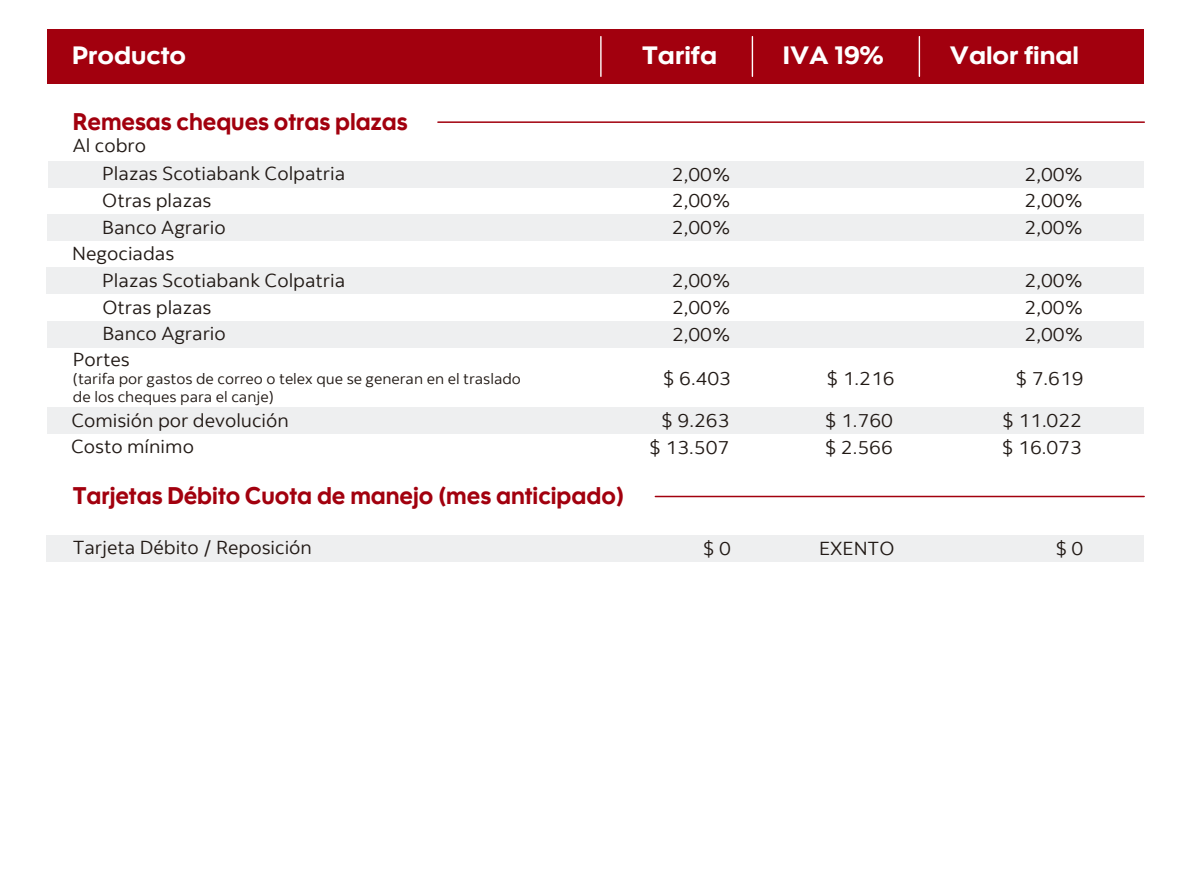
<style>
.page{position:relative;width:1191px;height:893px;background:#fff}
.page>*{position:absolute;margin:0;border:0;box-sizing:border-box;transform-origin:0 0}
.t1{font:25.05px "Scotia Headline";color:#fff;scale:1.05 1}
.t2{font:24px "Scotia Headline";color:#a2000e;scale:.96 1}
.t3{font:18.75px/26.5px "Scotia";color:#211915;scale:1.05 1}
.t4{font:15px/18px "Scotia";color:#211915;scale:1.05 1}
</style>
<div class="page">
<hr style="left:438px;top:121px;width:706px;height:2px;background:#a2000e">
<div style="left:47px;top:214px;width:1096px;height:27px;background:#eeeff0"></div>
<div style="left:47px;top:267px;width:1096px;height:27px;background:#eeeff0"></div>
<div style="left:48px;top:161px;width:1095px;height:27px;background:#eeeff0"></div>
<div style="left:47px;top:321px;width:1096px;height:27px;background:#eeeff0"></div>
<div style="left:47px;top:407px;width:1096px;height:27px;background:#eeeff0"></div>
<hr style="left:655px;top:496px;width:489px;height:1px;background:#a2000e">
<div style="left:47px;top:535px;width:1096px;height:27px;background:#eeeff0"></div>
<div style="left:47px;top:29px;width:1096px;height:55px;background:#a2000e"></div>
<hr style="left:600px;top:37px;width:1px;height:39px;background:#fff">
<hr style="left:751px;top:37px;width:2px;height:39px;background:#fff">
<hr style="left:918px;top:37px;width:2px;height:39px;background:#fff">
<h1 class="t1" style="left:72px;top:41px;width:110px">Producto</h1>
<h1 class="t1" style="left:642px;top:41px;width:73px">Tarifa</h1>
<h1 class="t1" style="left:783px;top:41px;width:97px">IVA 19%</h1>
<h1 class="t1" style="left:950px;top:41px;width:125px">Valor final</h1>
<p class="t2" style="left:73px;top:108px;width:350px">Remesas cheques otras plazas</p>
<p class="t3" style="left:73px;top:133px;width:71px">Al cobro</p>
<p class="t3" style="left:102px;top:161px;width:233px">Plazas Scotiabank Colpatria</p>
<p class="t3" style="left:672px;top:161px;width:57px">2,00%</p>
<p class="t3" style="left:1024px;top:161px;width:57px">2,00%</p>
<p class="t3" style="left:102px;top:187px;width:105px">Otras plazas</p>
<p class="t3" style="left:672px;top:188px;width:57px">2,00%</p>
<p class="t3" style="left:1024px;top:188px;width:57px">2,00%</p>
<p class="t3" style="left:102px;top:214px;width:119px">Banco Agrario</p>
<p class="t3" style="left:672px;top:215px;width:57px">2,00%</p>
<p class="t3" style="left:1024px;top:215px;width:57px">2,00%</p>
<p class="t3" style="left:102px;top:241px;width:233px;text-indent:-30px">Negociadas<br>Plazas Scotiabank Colpatria</p>
<p class="t3" style="left:672px;top:268px;width:57px">2,00%</p>
<p class="t3" style="left:1024px;top:268px;width:57px">2,00%</p>
<p class="t3" style="left:102px;top:294px;width:105px">Otras plazas</p>
<p class="t3" style="left:672px;top:295px;width:57px">2,00%</p>
<p class="t3" style="left:1024px;top:295px;width:57px">2,00%</p>
<p class="t3" style="left:102px;top:321px;width:119px">Banco Agrario</p>
<p class="t3" style="left:672px;top:321px;width:57px">2,00%</p>
<p class="t3" style="left:1024px;top:321px;width:57px">2,00%</p>
<p class="t3" style="left:73px;top:346px;width:56px">Portes</p>
<p class="t4" style="left:73px;top:370px;width:428px">(tarifa por gastos de correo o telex que se generan en el traslado de los cheques para el canje)</p>
<p class="t3" style="left:663px;top:365px;width:66px">$ 6.403</p>
<p class="t3" style="left:826px;top:365px;width:66px">$ 1.216</p>
<p class="t3" style="left:1015px;top:365px;width:66px">$ 7.619</p>
<p class="t3" style="left:71px;top:407px;width:209px">Comisión por devolución</p>
<p class="t3" style="left:661px;top:408px;width:66px">$ 9.263</p>
<p class="t3" style="left:825px;top:408px;width:66px">$ 1.760</p>
<p class="t3" style="left:1002px;top:408px;width:78px">$ 11.022</p>
<p class="t3" style="left:71px;top:434px;width:118px">Costo mínimo</p>
<p class="t3" style="left:649px;top:434px;width:78px">$ 13.507</p>
<p class="t3" style="left:824px;top:434px;width:66px">$ 2.566</p>
<p class="t3" style="left:1002px;top:434px;width:78px">$ 16.073</p>
<p class="t2" style="left:73px;top:482px;width:576px">Tarjetas Débito Cuota de manejo (mes anticipado)</p>
<p class="t3" style="left:73px;top:535px;width:229px">Tarjeta Débito / Reposición</p>
<p class="t3" style="left:702px;top:535px;width:28px">$ 0</p>
<p class="t3" style="left:819px;top:535px;width:73px">EXENTO</p>
<p class="t3" style="left:1055px;top:535px;width:28px">$ 0</p>
</div>
